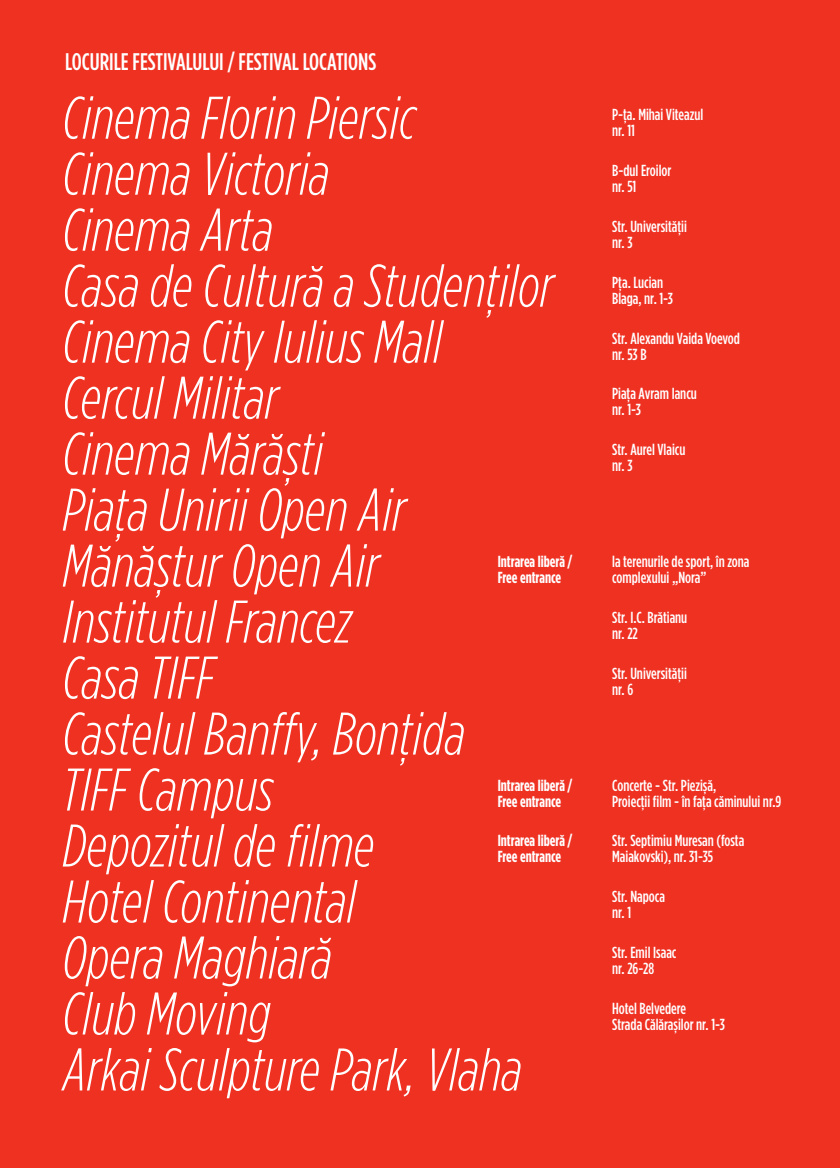
<style>
.page{position:relative;width:840px;height:1168px;background:#fff}
.page>*{position:absolute;margin:0;border:0;box-sizing:border-box;transform-origin:0 0}
.t1{font:italic 300 60px/56px "Gotham Condensed";color:#fff}
.t2{font:500 24px "Gotham Condensed";color:#fff}
.t3{font:500 16px/16px "Gotham Condensed";color:#fff}
.t4{font:700 16px/16px "Gotham Condensed";color:#fff}
</style>
<div class="page">
<div style="left:0;top:0;width:839px;height:1168px;background:#ef3122"></div>
<h2 class="t2" style="left:65px;top:48px;width:189px">LOCURILE FESTIVALULUI / Festival</h2>
<h2 class="t2" style="left:302px;top:48px;width:9px">locatio</h2>
<h2 class="t2" style="left:358px;top:48px;width:19px">ns</h2>
<p class="t1" style="left:62px;top:89px;width:495px">Cinema Florin Piersic<br>Cinema Victoria<br>Cinema Arta<br>Casa de Cultură a Studenţilor<br>Cinema City Iulius Mall<br>Cercul Militar<br>Cinema Mărăști<br>Piaţa Unirii Open Air<br>Mănăștur Open Air<br>Institutul Francez<br>Casa TIFF<br>Castelul Banffy, Bonţida<br>TIFF Campus<br>Depozitul de filme<br>Hotel Continental<br>Opera Maghiară<br>Club Moving<br>Arkai Sculpture Park, Vlaha</p>
<p class="t4" style="left:497px;top:553px;width:76px">Intrarea liberă /<br>Free entrance</p>
<p class="t4" style="left:497px;top:777px;width:76px">Intrarea liberă /<br>Free entrance</p>
<p class="t4" style="left:497px;top:833px;width:76px">Intrarea liberă /<br>Free entrance</p>
<p class="t3" style="left:612px;top:106px;width:93px">P-ţa. Mihai Viteazul nr. 11</p>
<p class="t3" style="left:612px;top:162px;width:61px">B-dul Eroilor nr. 51</p>
<p class="t3" style="left:612px;top:218px;width:76px">Str. Universităţii nr. 3</p>
<p class="t3" style="left:612px;top:274px;width:62px">Pţa. Lucian<br>Blaga, nr. 1-3</p>
<p class="t3" style="left:612px;top:330px;width:129px">Str. Alexandu Vaida Voevod nr. 53 B</p>
<p class="t3" style="left:612px;top:386px;width:86px">Piaţa Avram Iancu nr. 1-3</p>
<p class="t3" style="left:612px;top:442px;width:75px">Str. Aurel Vlaicu nr. 3</p>
<p class="t3" style="left:612px;top:553px;width:139px">la terenurile de sport, în zona complexului „Nora”</p>
<p class="t3" style="left:612px;top:609px;width:77px">Str. I.C. Brătianu nr. 22</p>
<p class="t3" style="left:612px;top:665px;width:76px">Str. Universităţii nr. 6</p>
<p class="t3" style="left:612px;top:777px;width:170px">Concerte - Str. Piezișă,<br>Proiecţii film - în faţa căminului nr.9</p>
<p class="t3" style="left:612px;top:833px;width:133px">Str. Septimiu Muresan (fosta<br>Maiakovski), nr. 31-35</p>
<p class="t3" style="left:612px;top:889px;width:54px">Str. Napoca nr. 1</p>
<p class="t3" style="left:612px;top:944px;width:66px">Str. Emil Isaac nr. 26-28</p>
<p class="t3" style="left:612px;top:1000px;width:114px">Hotel Belvedere<br>Strada Călărașilor nr. 1-3</p>
</div>
